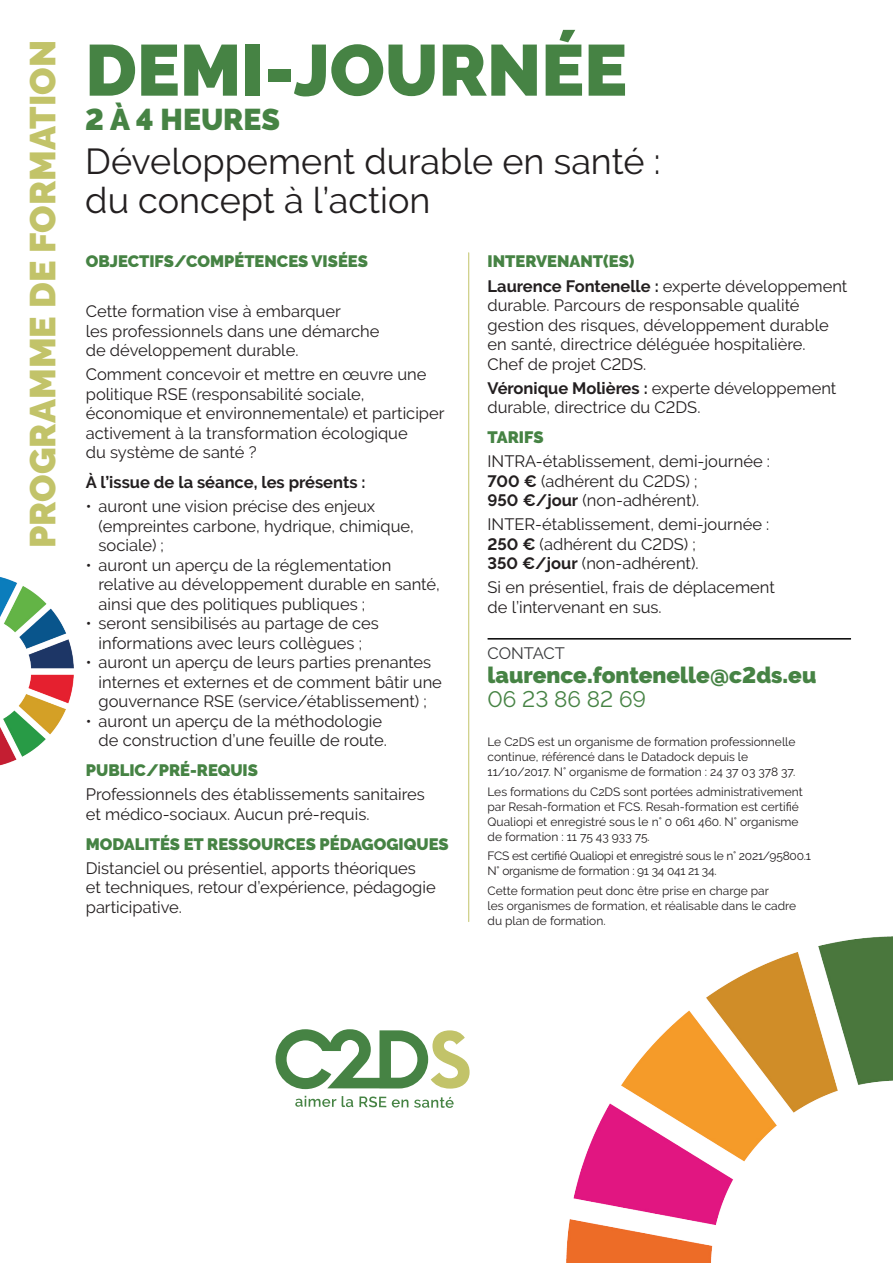
<style>
.page{position:relative;width:893px;height:1263px;background:#fff}
.page>*{position:absolute;margin:0;border:0;box-sizing:border-box;transform-origin:0 0}
.t1{font:900 72px "Raleway";color:#468344}
.t2{font:36px/39px "Raleway";color:#231f20}
.t3{font:900 36px "Raleway";color:#c2c369}
.t4{font:900 30px "Raleway";color:#468344}
.t5{font:900 22.5px "Raleway";color:#468344}
.t6{font:22.5px "Raleway";color:#468344}
.t7{font:16.5px/19.5px "Raleway";color:#231f20}
.t8{font:900 16.5px "Raleway";color:#468344}
.t9{font:700 16.5px "Raleway";color:#231f20}
.t10{font:16.5px "Raleway";letter-spacing:-.005em;color:#38393b}
.t11{font:12px/15px "Raleway";color:#231f20}
.t12{font:12px/15px "Raleway";letter-spacing:-.02em;color:#231f20}
.s1{font-weight:900;color:#468344}
.s2{font-weight:700}
</style>
<div class="page">
<img style="left:566px;top:936px;width:327px;height:327px">
<img style="left:0;top:577px;width:74px;height:189px">
<hr style="left:488px;top:638px;width:363px;height:1px;background:#000001">
<hr style="left:468px;top:253px;width:1px;height:669px;background:#c2c369">
<svg style="left:276px;top:1029px;width:194px;height:60px"></svg>
<svg style="left:295px;top:1096px;width:41px;height:11px"></svg>
<svg style="left:342px;top:1096px;width:11px;height:11px"></svg>
<svg style="left:359px;top:1096px;width:27px;height:11px"></svg>
<svg style="left:392px;top:1099px;width:16px;height:8px"></svg>
<svg style="left:414px;top:1097px;width:40px;height:11px"></svg>
<h2 class="t3" style="left:22px;top:548px;width:510px;rotate:-90deg">PROGRAMME DE FORMATION</h2>
<h1 class="t1" style="left:85px;top:28px;width:543px">DEMI-JOURNÉE</h1>
<h3 class="t4" style="left:85px;top:102px;width:196px">2 À 4 HEURES</h3>
<h2 class="t2" style="left:85px;top:141px;width:577px">Développement durable en santé : du concept à l’action</h2>
<p class="t8" style="left:86px;top:252px;width:284px">OBJECTIFS/COMPÉTENCES VISÉES</p>
<p class="t7" style="left:86px;top:301px;width:295px">Cette formation vise à embarquer<br>les professionnels dans une démarche de développement durable.</p>
<p class="t7" style="left:86px;top:364px;width:360px">Comment concevoir et mettre en œuvre une politique RSE (responsabilité sociale, économique et environnementale) et participer activement à la transformation écologique<br>du système de santé ?</p>
<p class="t9" style="left:86px;top:472px;width:281px">À l’issue de la séance, les présents :</p>
<p class="t7" style="left:99px;top:496px;width:317px;text-indent:-13px">• auront une vision précise des enjeux (empreintes carbone, hydrique, chimique, sociale) ;</p>
<p class="t7" style="left:99px;top:555px;width:343px;text-indent:-13px">• auront un aperçu de la réglementation relative au développement durable en santé, ainsi que des politiques publiques ;</p>
<p class="t7" style="left:86px;top:613px;width:295px;text-align:center">• seront sensibilisés au partage de ces informations avec leurs collègues ;</p>
<p class="t7" style="left:99px;top:652px;width:345px;text-indent:-13px">• auront un aperçu de leurs parties prenantes internes et externes et de comment bâtir une gouvernance RSE (service/établissement) ;</p>
<p class="t7" style="left:86px;top:711px;width:303px;text-align:right">• auront un aperçu de la méthodologie de construction d’une feuille de route.</p>
<p class="t8" style="left:86px;top:760px;width:174px">PUBLIC/PRÉ-REQUIS</p>
<p class="t7" style="left:86px;top:784px;width:341px">Professionnels des établissements sanitaires et médico-sociaux. Aucun pré-requis.</p>
<p class="t8" style="left:86px;top:834px;width:364px">MODALITÉS ET RESSOURCES PÉDAGOGIQUES</p>
<p class="t7" style="left:86px;top:858px;width:351px">Distanciel ou présentiel, apports théoriques<br>et techniques, retour d’expérience, pédagogie participative.</p>
<p class="t7" style="left:488px;top:250px;width:361px;line-height:24px"><span class="s1">INTERVENANT(ES)<br></span><span class="s2">Laurence Fontenelle :</span> experte développement</p>
<p class="t7" style="left:488px;top:295px;width:343px">durable. Parcours de responsable qualité gestion des risques, développement durable en santé, directrice déléguée hospitalière.<br>Chef de projet C2DS.</p>
<p class="t7" style="left:488px;top:378px;width:350px"><span class="s2">Véronique Molières :</span> experte développement durable, directrice du C2DS.</p>
<p class="t8" style="left:488px;top:427px;width:57px">TARIFS</p>
<p class="t7" style="left:488px;top:451px;width:284px">INTRA-établissement, demi-journée :<br><span class="s2">700 €</span> (adhérent du C2DS) ;<br><span class="s2">950 €/jour</span> (non-adhérent).</p>
<p class="t7" style="left:488px;top:514px;width:283px">INTER-établissement, demi-journée :<br><span class="s2">250 €</span> (adhérent du C2DS) ;<br><span class="s2">350 €/jour</span> (non-adhérent).</p>
<p class="t7" style="left:488px;top:577px;width:289px">Si en présentiel, frais de déplacement de l’intervenant en sus.</p>
<p class="t10" style="left:488px;top:643px;width:79px">CONTACT</p>
<h3 class="t5" style="left:488px;top:662px;width:330px">laurence.fontenelle@c2ds.eu</h3>
<h3 class="t6" style="left:488px;top:686px;width:160px">06 23 86 82 69</h3>
<p class="t11" style="left:488px;top:734px;width:310px">Le C2DS est un organisme de formation professionnelle continue, référencé dans le Datadock depuis le<br>11/10/2017. N° organisme de formation : 24 37 03 378 37.</p>
<p class="t11" style="left:488px;top:784px;width:317px">Les formations du C2DS sont portées administrativement par Resah-formation et FCS. Resah-formation est certifié Qualiopi et enregistré sous le n° 0 061 460. N° organisme de formation : 11 75 43 933 75.</p>
<p class="t12" style="left:488px;top:848px;width:325px">FCS est certifié Qualiopi et enregistré sous le n° 2021/95800.1<br>N° organisme de formation : 91 34 041 21 34.</p>
<p class="t11" style="left:488px;top:883px;width:310px">Cette formation peut donc être prise en charge par<br>les organismes de formation, et réalisable dans le cadre du plan de formation.</p>
</div>
